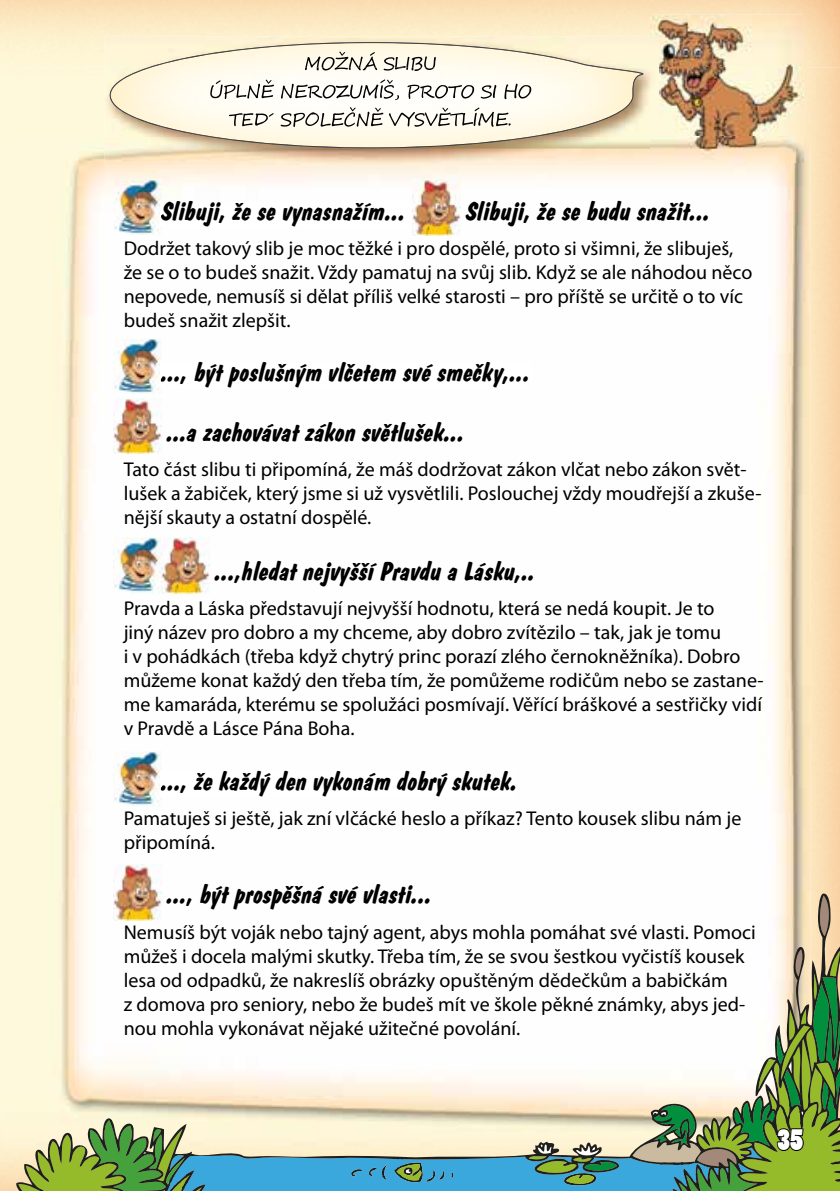
<style>
.page{position:relative;width:840px;height:1191px;background:#fff}
.page>*{position:absolute;margin:0;border:0;box-sizing:border-box;transform-origin:0 0}
.t1{font:28px "Poplar Std";color:#fff}
.t2{font:700 26px "Dom Diagonal BTCE";color:#000}
.t3{font:20px/24px "Myriad Pro";color:#000}
</style>
<div class="page">
<img style="left:803px;top:68px;width:36px;height:823px">
<img style="left:658px;top:68px;width:145px;height:69px">
<div style="left:3px;top:68px;width:102px;height:71px;background:#fef9db"></div>
<div style="left:3px;top:139px;width:56px;height:936px;background:#fef9dc"></div>
<img style="left:560px;top:137px;width:249px;height:754px">
<img style="left:59px;top:137px;width:250px;height:754px">
<img style="left:162px;top:201px;width:147px;height:25px">
<img style="left:162px;top:362px;width:147px;height:26px">
<img style="left:162px;top:771px;width:147px;height:25px">
<img style="left:113px;top:180px;width:49px;height:55px">
<svg style="left:161px;top:201px;width:1px;height:25px"></svg>
<img style="left:113px;top:538px;width:97px;height:55px">
<img style="left:113px;top:751px;width:49px;height:56px">
<svg style="left:161px;top:771px;width:1px;height:25px"></svg>
<img style="left:113px;top:339px;width:49px;height:55px">
<svg style="left:161px;top:362px;width:1px;height:26px"></svg>
<img style="left:412px;top:180px;width:48px;height:55px">
<img style="left:113px;top:398px;width:49px;height:56px">
<img style="left:113px;top:865px;width:49px;height:26px">
<img style="left:649px;top:15px;width:153px;height:53px">
<img style="left:105px;top:137px;width:553px;height:28px">
<img style="left:649px;top:36px;width:9px;height:127px">
<img style="left:147px;top:42px;width:460px;height:26px">
<img style="left:110px;top:68px;width:533px;height:69px">
<img style="left:208px;top:137px;width:326px;height:11px">
<img style="left:149px;top:43px;width:354px;height:25px">
<img style="left:600px;top:68px;width:41px;height:39px">
<img style="left:212px;top:137px;width:319px;height:11px">
<img style="left:126px;top:113px;width:61px;height:19px">
<svg style="left:10px;top:891px;width:829px;height:300px"></svg>
<svg style="left:12px;top:949px;width:827px;height:242px"></svg>
<h2 class="t2" style="left:162px;top:195px;width:246px">Slibuji, že se vynasnažím...</h2>
<h2 class="t2" style="left:466px;top:195px;width:246px">Slibuji, že se budu snažit...</h2>
<p class="t3" style="left:124px;top:236px;width:629px">Dodržet takový slib je moc těžké i pro dospělé, proto si všimni, že slibuješ, že se o to budeš snažit. Vždy pamatuj na svůj slib. Když se ale náhodou něco nepovede, nemusíš si dělat příliš velké starosti – pro příště se určitě o to víc budeš snažit zlepšit.</p>
<h2 class="t2" style="left:162px;top:356px;width:370px">..., být poslušným vlčetem své smečky,...</h2>
<h2 class="t2" style="left:167px;top:416px;width:299px">...a zachovávat zákon světlušek...</h2>
<p class="t3" style="left:124px;top:457px;width:639px">Tato část slibu ti připomíná, že máš dodržovat zákon vlčat nebo zákon svět&shy;lušek a žabiček, který jsme si už vysvětlili. Poslouchej vždy moudřejší a zkuše&shy;nější skauty a ostatní dospělé.</p>
<h2 class="t2" style="left:215px;top:554px;width:322px">...,hledat nejvyšší Pravdu a Lásku,..</h2>
<p class="t3" style="left:124px;top:596px;width:641px">Pravda a Láska představují nejvyšší hodnotu, která se nedá koupit. Je to<br>jiný název pro dobro a my chceme, aby dobro zvítězilo – tak, jak je tomu<br>i v pohádkách (třeba když chytrý princ porazí zlého černokněžníka). Dobro můžeme konat každý den třeba tím, že pomůžeme rodičům nebo se zastane&shy;me kamaráda, kterému se spolužáci posmívají. Věřící bráškové a sestřičky vidí v Pravdě a Lásce Pána Boha.</p>
<h2 class="t2" style="left:162px;top:765px;width:358px">..., že každý den vykonám dobrý skutek.</h2>
<p class="t3" style="left:124px;top:806px;width:618px">Pamatuješ si ještě, jak zní vlčácké heslo a příkaz? Tento kousek slibu nám je připomíná.</p>
<h2 class="t2" style="left:167px;top:878px;width:266px">..., být prospěšná své vlasti...</h2>
<p class="t3" style="left:124px;top:919px;width:633px">Nemusíš být voják nebo tajný agent, abys mohla pomáhat své vlasti. Pomoci můžeš i docela malými skutky. Třeba tím, že se svou šestkou vyčistíš kousek lesa od odpadků, že nakreslíš obrázky opuštěným dědečkům a babičkám<br>z domova pro seniory, nebo že budeš mít ve škole pěkné známky, abys jed&shy;nou mohla vykonávat nějaké užitečné povolání.</p>
<h1 class="t1" style="left:777px;top:1124px;width:27px">35</h1>
</div>
